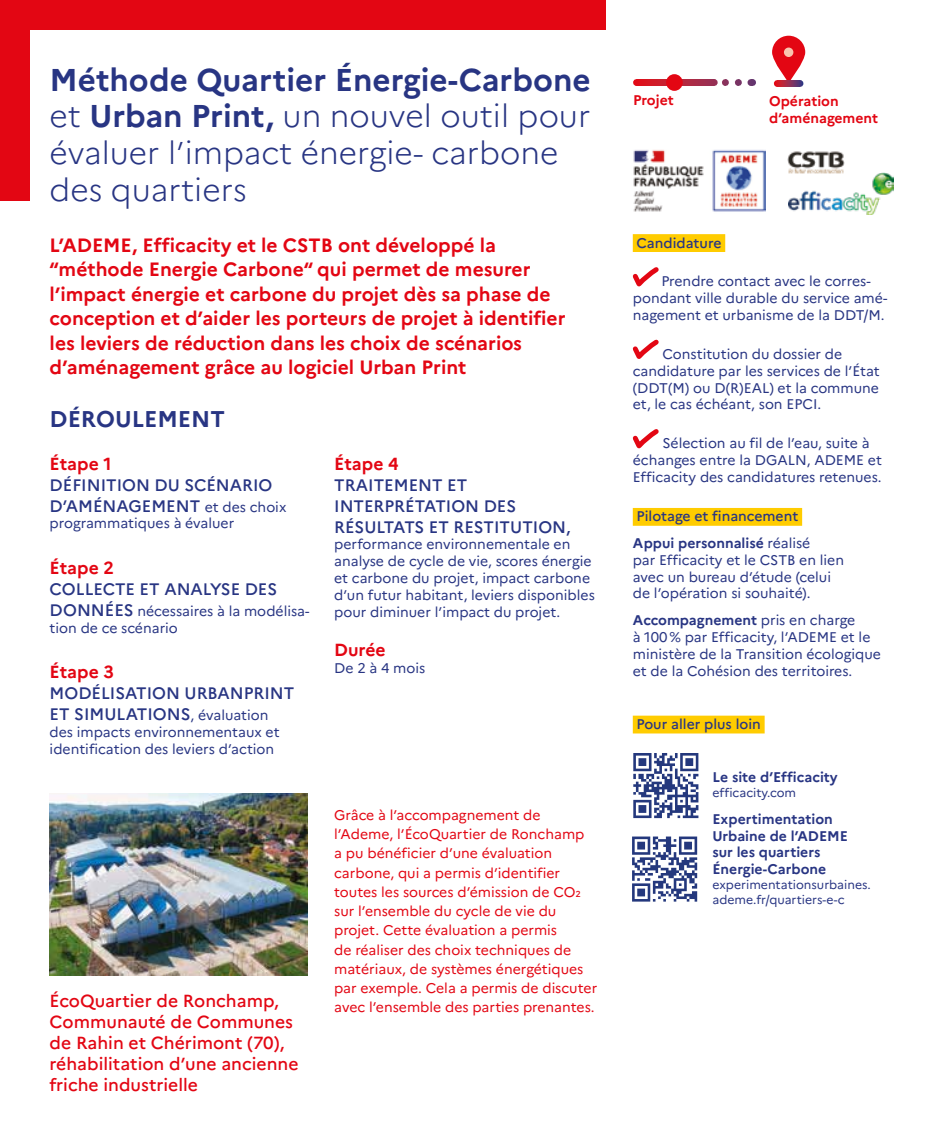
<style>
.page{position:relative;width:943px;height:1141px;background:#fff}
.page>*{position:absolute;margin:0;border:0;box-sizing:border-box;transform-origin:0 0}
.t1{font:300 31.5px/36.8px "Marianne";color:#283583}
.t2{font:700 22.75px "Marianne";color:#283583}
.t3{font:700 19.25px/24.5px "Marianne";color:#e30613}
.t4{font:500 17.5px/21px "Marianne";color:#e30613}
.t5{font:700 17.5px "Marianne";color:#e30613}
.t6{font:500 16.62px/21px "Marianne";color:#283583}
.t7{font:14px/16.8px "Marianne";color:#283583}
.t8{font:14px/19.2px "Marianne";color:#e30613}
.t9{font:700 14px/16.8px "Marianne";color:#283583}
.t10{font:500 14px/26.8px "Marianne";color:#283583}
.t11{font:700 14px/16.8px "Marianne";color:#e30613}
.t12{font:12.25px/14.9px "Marianne";color:#283583}
.s1{font-weight:700}
.s2{font-weight:400;font-size:14px}
.s3{font-weight:500;font-size:16.62px}
.s4{font-weight:400}
</style>
<div class="page">
<div style="left:0;top:0;width:30px;height:201px;background:#e30613"></div>
<div style="left:0;top:0;width:605px;height:30px;background:#e30613"></div>
<div style="left:632px;top:234px;width:93px;height:18px;background:#fc0"></div>
<svg style="left:632px;top:267px;width:27px;height:20px"></svg>
<svg style="left:632px;top:339px;width:27px;height:20px"></svg>
<svg style="left:632px;top:429px;width:27px;height:20px"></svg>
<svg style="left:636px;top:79px;width:76px;height:7px"></svg>
<svg style="left:725px;top:79px;width:17px;height:7px"></svg>
<div style="left:666px;top:74px;width:16px;height:17px;background:#e30613;border-radius:50%"></div>
<div style="left:632px;top:508px;width:170px;height:18px;background:#fc0"></div>
<div style="left:632px;top:716px;width:132px;height:17px;background:#fc0"></div>
<svg style="left:633px;top:753px;width:65px;height:65px"></svg>
<img style="left:50px;top:794px;width:258px;height:182px">
<svg style="left:632px;top:837px;width:65px;height:65px"></svg>
<img style="left:633px;top:150px;width:132px;height:62px">
<img style="left:787px;top:151px;width:58px;height:21px">
<img style="left:788px;top:172px;width:105px;height:42px">
<svg style="left:772px;top:36px;width:33px;height:47px"></svg>
<div style="left:784px;top:48px;width:9px;height:9px;background:#f9c5af;border-radius:50%"></div>
<svg style="left:777px;top:80px;width:23px;height:7px"></svg>
<h1 class="t1" style="left:50px;top:61px;width:542px"><span class="s1">Méthode Quartier Énergie-Carbone </span>et <span class="s1">Urban Print,</span> un nouvel outil pour évaluer l’impact énergie- carbone des quartiers</h1>
<p class="t3" style="left:50px;top:232px;width:517px">L’ADEME, Efficacity et le CSTB ont développé la “méthode Energie Carbone“ qui permet de mesurer l’impact énergie et carbone du projet dès sa phase de conception et d’aider les porteurs de projet à identifier les leviers de réduction dans les choix de scénarios d’aménagement grâce au logiciel Urban Print</p>
<h2 class="t2" style="left:50px;top:405px;width:177px">DÉROULEMENT</h2>
<p class="t5" style="left:50px;top:453px;width:64px">Étape 1</p>
<p class="t6" style="left:50px;top:474px;width:238px">DÉFINITION DU SCÉNARIO<br>D’AMÉNAGEMENT <span class="s2">et des choix</span></p>
<p class="t7" style="left:50px;top:515px;width:186px">programmatiques à évaluer</p>
<p class="t5" style="left:50px;top:557px;width:66px">Étape 2</p>
<p class="t6" style="left:50px;top:579px;width:229px">COLLECTE ET ANALYSE DES</p>
<p class="t7" style="left:50px;top:603px;width:261px"><span class="s3">DONNÉES</span> nécessaires à la modélisa&shy;tion de ce scénario</p>
<p class="t5" style="left:50px;top:661px;width:66px">Étape 3</p>
<p class="t6" style="left:50px;top:683px;width:246px">MODÉLISATION URBANPRINT<br>ET SIMULATIONS<span class="s2">, évaluation</span></p>
<p class="t7" style="left:50px;top:724px;width:231px">des impacts environnementaux et identification des leviers d’action</p>
<p class="t5" style="left:334px;top:453px;width:66px">Étape 4</p>
<p class="t6" style="left:334px;top:474px;width:238px">TRAITEMENT ET<br>INTERPRÉTATION DES<br>RÉSULTATS ET RESTITUTION,</p>
<p class="t7" style="left:334px;top:536px;width:262px">performance environnementale en analyse de cycle de vie, scores énergie et carbone du projet, impact carbone d’un futur habitant, leviers disponibles pour diminuer l’impact du projet.</p>
<p class="t5" style="left:334px;top:639px;width:53px">Durée</p>
<p class="t7" style="left:334px;top:660px;width:93px">De 2 à 4 mois</p>
<p class="t4" style="left:50px;top:990px;width:250px">ÉcoQuartier de Ronchamp,<br>Communauté de Communes de Rahin et Chérimont (70), réhabilitation d’une ancienne friche industrielle</p>
<p class="t8" style="left:334px;top:805px;width:264px">Grâce à l’accompagnement de l’Ademe, l’ÉcoQuartier de Ronchamp<br>a pu bénéficier d’une évaluation carbone, qui a permis d’identifier toutes les sources d’émission de CO2 sur l’ensemble du cycle de vie du projet. Cette évaluation a permis<br>de réaliser des choix techniques de matériaux, de systèmes énergétiques par exemple. Cela a permis de discuter avec l’ensemble des parties prenantes.</p>
<p class="t11" style="left:633px;top:92px;width:42px">Projet</p>
<p class="t11" style="left:769px;top:93px;width:111px">Opération d’aménagement</p>
<p class="t10" style="left:636px;top:229px;width:86px">Candidature</p>
<p class="t7" style="left:632px;top:273px;width:256px;text-indent:29px">Prendre contact avec le corres&shy;pondant ville durable du service amé&shy;nagement et urbanisme de la DDT/M.</p>
<p class="t7" style="left:632px;top:346px;width:248px;text-indent:30px">Constitution du dossier de candidature par les services de l’État (DDT(M) ou D(R)EAL) et la commune et, le cas échéant, son EPCI.</p>
<p class="t7" style="left:632px;top:435px;width:250px;text-indent:30px">Sélection au fil de l’eau, suite à échanges entre la DGALN, ADEME et<br>Efficacity des candidatures retenues.</p>
<p class="t10" style="left:632px;top:503px;width:179px">Pilotage et financement<br><span class="s1">Appui personnalisé</span> <span class="s4">réalisé</span></p>
<p class="t7" style="left:632px;top:551px;width:213px">par Efficacity et le CSTB en lien avec un bureau d’étude (celui de l’opération si souhaité).</p>
<p class="t7" style="left:632px;top:612px;width:250px"><span class="s1">Accompagnement</span> pris en charge<br>à 100% par Efficacity, l’ADEME et le ministère de la Transition écologique et de la Cohésion des territoires.</p>
<p class="t10" style="left:636px;top:711px;width:126px">Pour aller plus loin</p>
<p class="t9" style="left:712px;top:769px;width:127px">Le site d’Efficacity</p>
<p class="t12" style="left:712px;top:785px;width:85px">efficacity.com</p>
<p class="t9" style="left:712px;top:810px;width:137px">Expertimentation<br>Urbaine de l’ADEME sur les quartiers<br>Énergie-Carbone</p>
<p class="t12" style="left:712px;top:877px;width:160px">experimentationsurbaines. ademe.fr/quartiers-e-c</p>
</div>
